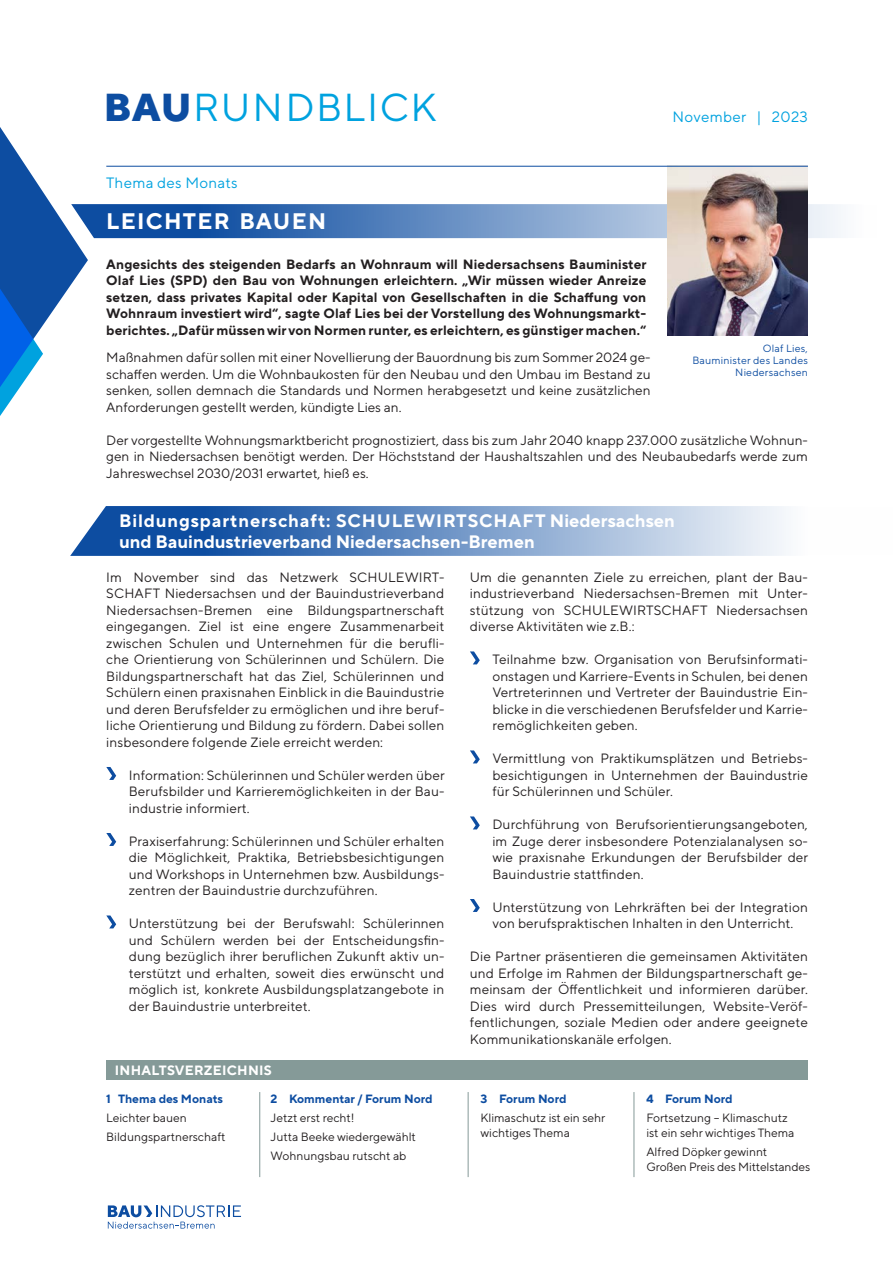
<style>
.page{position:relative;width:893px;height:1263px;background:#fff}
.page>*{position:absolute;margin:0;border:0;box-sizing:border-box;transform-origin:0 0}
.t1{font:39px "TT Norms Pro";letter-spacing:.04em;color:#00a2df}
.t2{font:700 22.5px "TT Norms Pro";letter-spacing:.06em;color:#fff}
.t3{font:700 18px/21px "TT Norms Pro";color:#fff}
.t4{font:15px "TT Norms Pro";letter-spacing:.02em;color:#00a2df}
.t5{font:13.5px/16.5px "TT Norms Pro";letter-spacing:.01em;color:#231f20;text-align:justify}
.t6{font:700 13.5px/16.5px "TT Norms Pro";letter-spacing:.01em;color:#231f20;text-align:justify}
.t7{font:700 13.5px "TT Norms Pro";letter-spacing:.02em;color:#fff}
.t8{font:12px/15px "TT Norms Pro";color:#231f20}
.t9{font:700 12px "TT Norms Pro";color:#0d4da1}
.t10{font:10.5px/12px "TT Norms Pro";letter-spacing:.02em;color:#0d4da1;text-align:right}
.s1{font-weight:800;color:#0d4da1}
</style>
<div class="page">
<hr style="left:634px;top:1092px;width:1px;height:85px;background:#859a98">
<hr style="left:468px;top:1092px;width:1px;height:85px;background:#859a98">
<hr style="left:259px;top:1092px;width:1px;height:85px;background:#859a98">
<div style="left:106px;top:1060px;width:702px;height:20px;background:#859a98"></div>
<svg style="left:108px;top:1205px;width:133px;height:24px"></svg>
<svg style="left:0;top:127px;width:841px;height:289px"></svg>
<svg style="left:106px;top:767px;width:10px;height:13px"></svg>
<svg style="left:106px;top:833px;width:10px;height:13px"></svg>
<svg style="left:106px;top:915px;width:10px;height:13px"></svg>
<svg style="left:470px;top:651px;width:10px;height:13px"></svg>
<svg style="left:470px;top:750px;width:10px;height:13px"></svg>
<svg style="left:470px;top:816px;width:10px;height:13px"></svg>
<svg style="left:470px;top:899px;width:10px;height:13px"></svg>
<svg style="left:70px;top:506px;width:716px;height:50px;background:#7196c7"></svg>
<hr style="left:106px;top:166px;width:702px;height:1px;background:#0d4da1">
<p class="t1" style="left:104px;top:82px;width:334px"><span class="s1">BAU</span>RUNDBLICK</p>
<p class="t4" style="left:106px;top:173px;width:133px">Thema des Monats</p>
<p class="t2" style="left:106px;top:207px;width:221px">LEICHTER BAUEN</p>
<p class="t6" style="left:106px;top:255px;width:542px">Angesichts des steigenden Bedarfs an Wohnraum will Niedersachsens Bauminister Olaf Lies (SPD) den Bau von Wohnungen erleichtern. „Wir müssen wieder Anreize setzen, dass privates Kapital oder Kapital von Gesellschaften in die Schaffung von Wohnraum investiert wird“, sagte Olaf Lies bei der Vorstellung des Wohnungsmarkt&shy;berichtes. „Dafür müssen wir von Normen runter, es erleichtern, es günstiger machen.“</p>
<p class="t4" style="left:673px;top:107px;width:137px">November | 2023</p>
<p class="t10" style="left:692px;top:342px;width:117px">Olaf Lies,<br>Bauminister des Landes</p>
<p class="t10" style="left:735px;top:366px;width:74px">Niedersachsen</p>
<p class="t5" style="left:106px;top:349px;width:546px">Maßnahmen dafür sollen mit einer Novellierung der Bauordnung bis zum Sommer 2024 ge&shy;schaffen werden. Um die Wohnbaukosten für den Neubau und den Umbau im Bestand zu senken, sollen demnach die Standards und Normen herabgesetzt und keine zusätzlichen Anforderungen gestellt werden, kündigte Lies an.</p>
<p class="t5" style="left:106px;top:431px;width:703px">Der vorgestellte Wohnungsmarktbericht prognostiziert, dass bis zum Jahr 2040 knapp 237.000 zusätzliche Wohnun&shy;gen in Niedersachsen benötigt werden. Der Höchststand der Haushaltszahlen und des Neubaubedarfs werde zum Jahreswechsel 2030/2031 erwartet, hieß es.</p>
<p class="t3" style="left:119px;top:510px;width:557px">Bildungspartnerschaft: SCHULEWIRTSCHAFT Niedersachsen und Bauindustrieverband Niedersachsen-Bremen</p>
<p class="t5" style="left:106px;top:568px;width:340px">Im November sind das Netzwerk SCHULEWIRT-SCHAFT Niedersachsen und der Bauindustrieverband Niedersachsen-Bremen eine Bildungspartnerschaft eingegangen. Ziel ist eine engere Zusammenarbeit zwischen Schulen und Unternehmen für die berufli&shy;che Orientierung von Schülerinnen und Schülern. Die Bildungspartnerschaft hat das Ziel, Schülerinnen und Schülern einen praxisnahen Einblick in die Bauindustrie und deren Berufsfelder zu ermöglichen und ihre beruf&shy;liche Orientierung und Bildung zu fördern. Dabei sollen insbesondere folgende Ziele erreicht werden:</p>
<p class="t5" style="left:129px;top:766px;width:317px">Information: Schülerinnen und Schüler werden über Berufsbilder und Karrieremöglichkeiten in der Bau&shy;industrie informiert.</p>
<p class="t5" style="left:129px;top:832px;width:317px">Praxiserfahrung: Schülerinnen und Schüler erhalten die Möglichkeit, Praktika, Betriebsbesichtigungen und Workshops in Unternehmen bzw. Ausbildungs&shy;zentren der Bauindustrie durchzuführen.</p>
<p class="t5" style="left:129px;top:915px;width:317px">Unterstützung bei der Berufswahl: Schülerinnen und Schülern werden bei der Entscheidungsfin&shy;dung bezüglich ihrer beruflichen Zukunft aktiv un&shy;terstützt und erhalten, soweit dies erwünscht und möglich ist, konkrete Ausbildungsplatzangebote in der Bauindustrie unterbreitet.</p>
<p class="t7" style="left:115px;top:1061px;width:159px">INHALTSVERZEICHNIS</p>
<p class="t9" style="left:106px;top:1090px;width:118px">1 Thema des Monats</p>
<p class="t8" style="left:106px;top:1110px;width:82px">Leichter bauen</p>
<p class="t8" style="left:106px;top:1129px;width:121px">Bildungspartnerschaft</p>
<p class="t9" style="left:271px;top:1090px;width:164px">2 Kommentar / Forum Nord</p>
<p class="t8" style="left:271px;top:1110px;width:85px">Jetzt erst recht!</p>
<p class="t8" style="left:271px;top:1129px;width:147px">Jutta Beeke wiedergewählt</p>
<p class="t8" style="left:271px;top:1148px;width:137px">Wohnungsbau rutscht ab</p>
<p class="t5" style="left:470px;top:568px;width:340px">Um die genannten Ziele zu erreichen, plant der Bau&shy;industrieverband Niedersachsen-Bremen mit Unter&shy;stützung von SCHULEWIRTSCHAFT Niedersachsen diverse Aktivitäten wie z.B.:</p>
<p class="t5" style="left:492px;top:651px;width:317px">Teilnahme bzw. Organisation von Berufsinformati&shy;onstagen und Karriere-Events in Schulen, bei denen Vertreterinnen und Vertreter der Bauindustrie Ein&shy;blicke in die verschiedenen Berufsfelder und Karrie&shy;remöglichkeiten geben.</p>
<p class="t5" style="left:492px;top:750px;width:317px">Vermittlung von Praktikumsplätzen und Betriebs&shy;besichtigungen in Unternehmen der Bauindustrie für Schülerinnen und Schüler.</p>
<p class="t5" style="left:492px;top:816px;width:317px">Durchführung von Berufsorientierungsangeboten, im Zuge derer insbesondere Potenzialanalysen so&shy;wie praxisnahe Erkundungen der Berufsbilder der Bauindustrie stattfinden.</p>
<p class="t5" style="left:492px;top:898px;width:317px">Unterstützung von Lehrkräften bei der Integration von berufspraktischen Inhalten in den Unterricht.</p>
<p class="t5" style="left:470px;top:948px;width:340px">Die Partner präsentieren die gemeinsamen Aktivitäten und Erfolge im Rahmen der Bildungspartnerschaft ge&shy;meinsam der Öffentlichkeit und informieren darüber.<br>Dies wird durch Pressemitteilungen, Website-Veröf&shy;fentlichungen, soziale Medien oder andere geeignete Kommunikationskanäle erfolgen.</p>
<p class="t9" style="left:480px;top:1090px;width:88px">3 Forum Nord</p>
<p class="t8" style="left:480px;top:1110px;width:126px">Klimaschutz ist ein sehr wichtiges Thema</p>
<p class="t9" style="left:646px;top:1090px;width:88px">4 Forum Nord</p>
<p class="t8" style="left:646px;top:1110px;width:150px">Fortsetzung – Klimaschutz ist ein sehr wichtiges Thema</p>
<p class="t8" style="left:646px;top:1144px;width:165px">Alfred Döpker gewinnt<br>Großen Preis des Mittelstandes</p>
</div>
